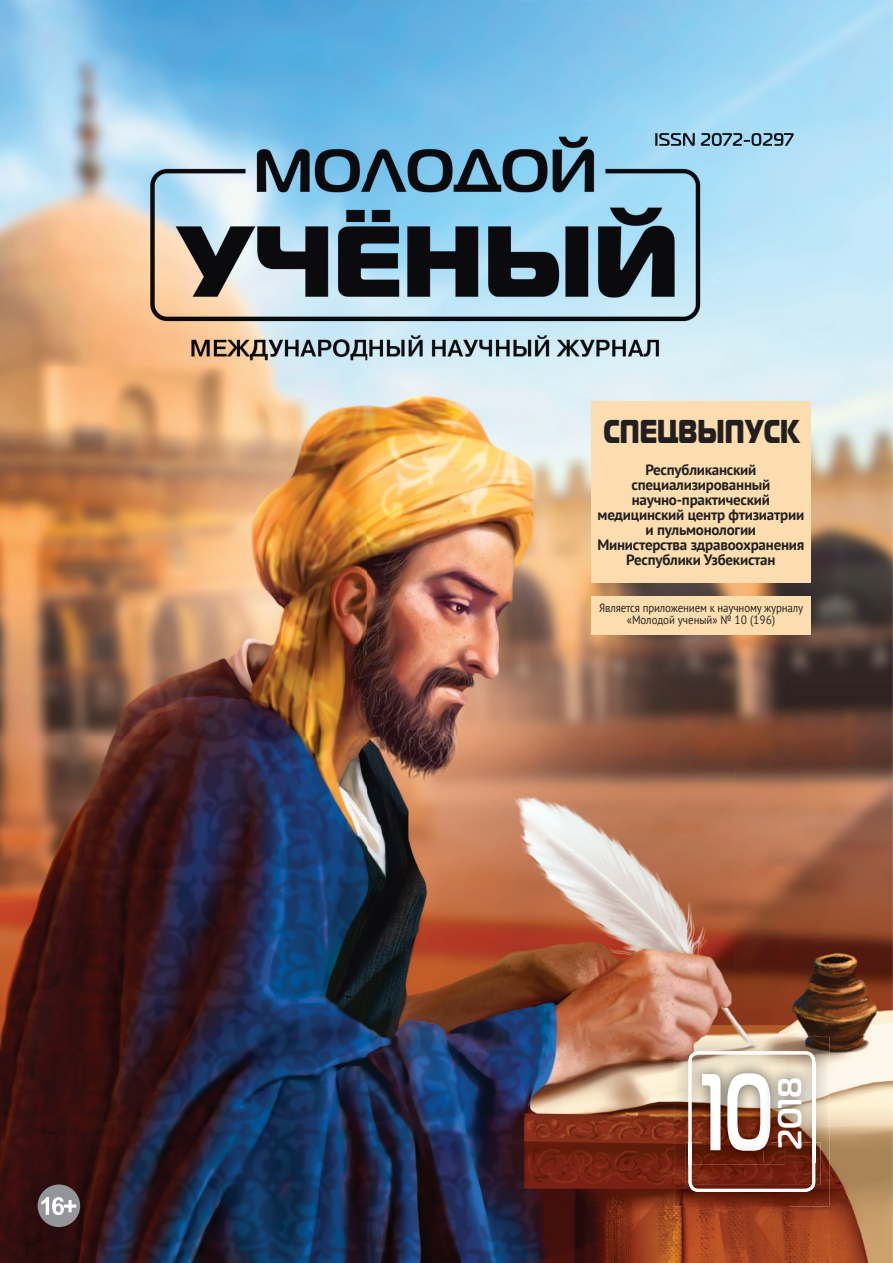
<style>
.page{position:relative;width:893px;height:1263px;background:#fff}
.page>*{position:absolute;margin:0;border:0;box-sizing:border-box;transform-origin:0 0}
.t1{font:700 108.9px "Magistral";color:#fff;scale:.7 1}
.t2{font:700 33.3px "Magistral";color:#fff}
.t3{font:900 33px "Magistral";letter-spacing:.01em;color:#231f20;scale:.75 1}
.t4{font:700 15px/15px "PT Sans";letter-spacing:-.015em;color:#231f20;text-align:center}
.t5{font:12px/12px "PT Sans";letter-spacing:-.01em;color:#231f20;text-align:center;scale:.9 1}
</style>
<div class="page">
<img style="left:0;top:0;width:735px;height:736px">
<img style="left:735px;top:0;width:158px;height:1052px">
<img style="left:0;top:736px;width:367px;height:527px">
<img style="left:367px;top:736px;width:369px;height:316px">
<img style="left:367px;top:1052px;width:315px;height:211px">
<img style="left:788px;top:1052px;width:105px;height:211px">
<img style="left:682px;top:1206px;width:106px;height:57px">
<div style="left:38px;top:1184px;width:42px;height:43px;background:#939598;border-radius:50%"></div>
<svg style="left:41px;top:1197px;width:35px;height:18px"></svg>
<img style="left:674px;top:1037px;width:155px;height:169px">
<img style="left:686px;top:1142px;width:134px;height:43px">
<svg style="left:688px;top:1051px;width:127px;height:141px;background:#a17968"></svg>
<img style="left:683px;top:133px;width:111px;height:13px">
<div style="left:591px;top:401px;width:220px;height:182px;background:#fcddaf"></div>
<div style="left:591px;top:596px;width:220px;height:38px;background:#fcddaf"></div>
<h3 class="t3" style="left:603px;top:407px;width:263px">СПЕЦВЫПУСК</h3>
<p class="t4" style="left:597px;top:462px;width:208px">Республиканский специализированный научно-практический медицинский центр фтизиатрии и пульмонологии<br>Министерства здравоохранения<br>Республики Узбекистан</p>
<p class="t5" style="left:599px;top:601px;width:228px">Является приложением к научному журналу «Молодой ученый» № 10 (196)</p>
<h1 class="t1" style="left:702px;top:1041px;width:103px">10</h1>
<h2 class="t2" style="left:768px;top:1150px;width:75px;rotate:-90deg">2018</h2>
</div>
